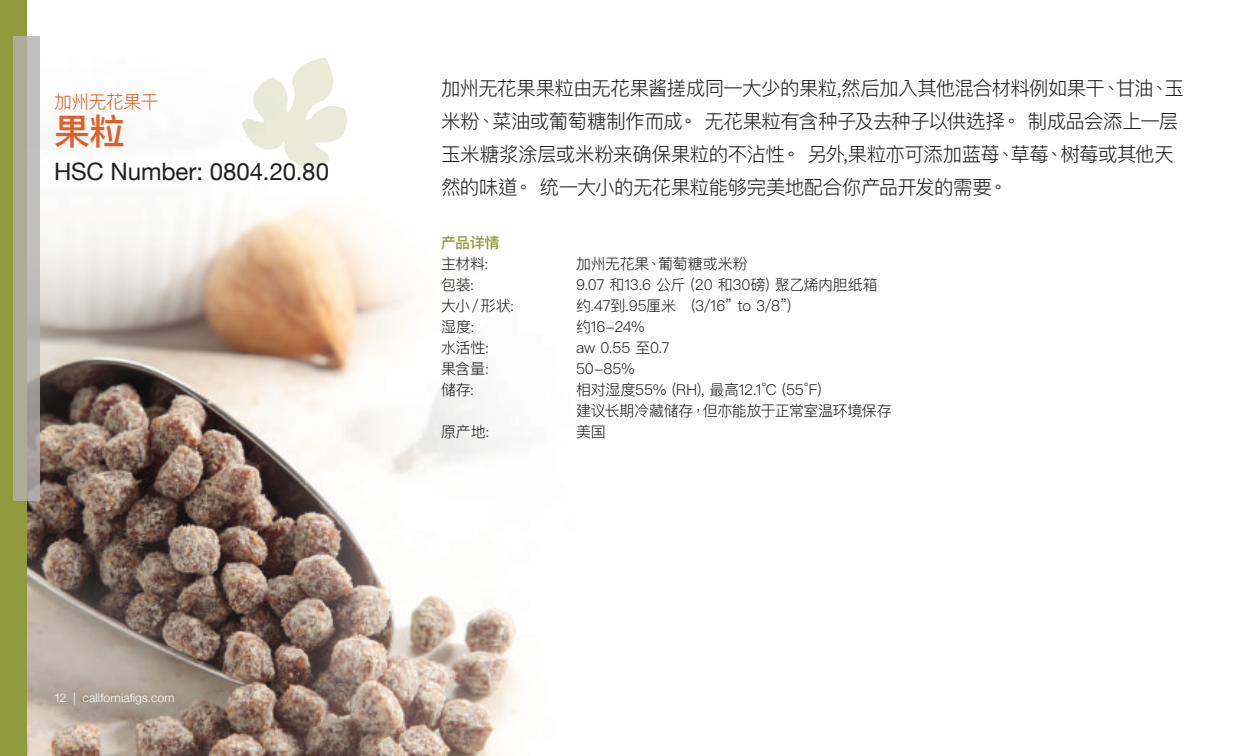
<style>
.page{position:relative;width:1242px;height:756px;background:#fff}
.page>*{position:absolute;margin:0;border:0;box-sizing:border-box;transform-origin:0 0}
.t1{font:500 36px "Ping Fang HK";color:#de6026}
.t2{font:24px "Helvetica Neue";color:#1f201f}
.t3{font:300 19.5px/33px "Ping Fang HK";letter-spacing:-.03em;color:#1f201f}
.t4{font:300 18px "Ping Fang HK";letter-spacing:-.04em;color:#de6026}
.t5{font:300 15px/21px "Ping Fang HK";letter-spacing:-.015em;color:#1f201f}
.t6{font:500 15px "Ping Fang HK";color:#919a3d}
.t7{font:300 12px "Helvetica Neue";letter-spacing:.015em;color:#fff}
</style>
<div class="page">
<img style="left:27px;top:36px;width:493px;height:720px">
<svg style="left:242px;top:58px;width:108px;height:118px"></svg>
<div style="left:0;top:0;width:27px;height:756px;background:#919a3d"></div>
<svg style="left:14px;top:37px;width:26px;height:464px;fill:#acad99"></svg>
<p class="t4" style="left:54px;top:91px;width:106px">加州无花果干</p>
<h1 class="t1" style="left:54px;top:109px;width:73px">果粒</h1>
<h2 class="t2" style="left:54px;top:154px;width:277px">HSC Number: 0804.20.80</h2>
<p class="t7" style="left:54px;top:688px;width:122px">12 | californiafigs.com</p>
<h3 class="t3" style="left:441px;top:72px;width:745px">加州无花果果粒由无花果酱搓成同一大少的果粒,然后加入其他混合材料例如果干、甘油、玉米粉、菜油或葡萄糖制作而成。 无花果粒有含种子及去种子以供选择。 制成品会添上一层玉米糖浆涂层或米粉来确保果粒的不沾性。 另外,果粒亦可添加蓝苺、草莓、树莓或其他天然的味道。 统一大小的无花果粒能够完美地配合你产品开发的需要。</h3>
<p class="t6" style="left:441px;top:234px;width:60px">产品详情</p>
<p class="t5" style="left:441px;top:253px;width:49px">主材料:</p>
<p class="t5" style="left:576px;top:253px;width:173px">加州无花果、葡萄糖或米粉</p>
<p class="t5" style="left:441px;top:274px;width:35px">包装:</p>
<p class="t5" style="left:576px;top:274px;width:303px">9.07 和13.6 公斤 (20 和30磅) 聚乙烯内胆纸箱</p>
<p class="t5" style="left:441px;top:295px;width:75px">大小／形状:</p>
<p class="t5" style="left:576px;top:295px;width:217px">约.47到.95厘米　(3/16” to 3/8”)</p>
<p class="t5" style="left:441px;top:316px;width:35px">湿度:</p>
<p class="t5" style="left:576px;top:316px;width:71px">约16-24%</p>
<p class="t5" style="left:441px;top:337px;width:50px">水活性:</p>
<p class="t5" style="left:576px;top:337px;width:95px">aw 0.55 至0.7</p>
<p class="t5" style="left:441px;top:358px;width:49px">果含量:</p>
<p class="t5" style="left:576px;top:358px;width:61px">50-85%</p>
<p class="t5" style="left:441px;top:379px;width:34px">储存:</p>
<p class="t5" style="left:576px;top:379px;width:317px">相对湿度55% (RH), 最高12.1°C (55°F)<br>建议长期冷藏储存，但亦能放于正常室温环境保存</p>
<p class="t5" style="left:441px;top:421px;width:50px">原产地:</p>
<p class="t5" style="left:576px;top:421px;width:31px">美国</p>
</div>
